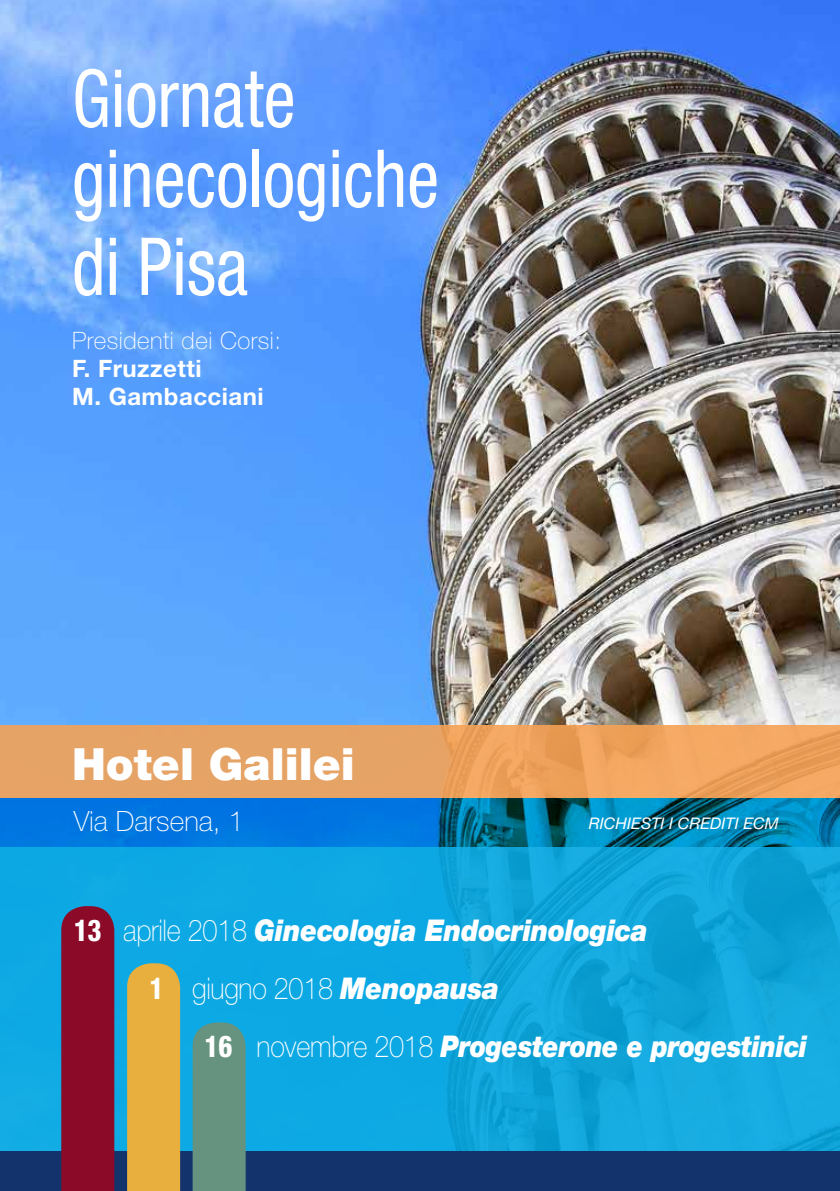
<style>
.page{position:relative;width:840px;height:1191px;background:#fff}
.page>*{position:absolute;margin:0;border:0;box-sizing:border-box;transform-origin:0 0}
.t1{font:condensed 80px/80px "Helvetica Neue";color:#fff;scale:.9 1}
.t2{font:900 44.4px "Helvetica Neue";color:#fff}
.t3{font:italic 900 30px/58.2px "Helvetica Neue";letter-spacing:-.01em;color:#fff;scale:.9 1}
.t4{font:italic 900 30px "Helvetica Neue";letter-spacing:-.01em;color:#fff;scale:.87 1}
.t5{font:100 28px "Helvetica Neue";color:#fff}
.t6{font:700 24px/28px "Helvetica Neue";letter-spacing:.02em;color:#fff}
.t7{font:100 24px "Helvetica Neue";letter-spacing:.02em;color:#fff}
.t8{font:italic 16px "Helvetica Neue";color:#fff}
.s1{font-weight:800;font-style:normal;font-stretch:condensed}
.s2{font-weight:100;font-style:normal}
</style>
<div class="page">
<img style="left:0;top:0;width:839px;height:725px">
<svg style="left:0;top:725px;width:839px;height:73px;background:#eaa261"></svg>
<svg style="left:0;top:798px;width:839px;height:49px;background:#0075be"></svg>
<svg style="left:0;top:847px;width:839px;height:304px;background:#0fa7df"></svg>
<div style="left:0;top:1151px;width:839px;height:40px;background:#13336d"></div>
<div style="left:61px;top:906px;width:53px;height:285px;background:#8b0a28"></div>
<div style="left:127px;top:963px;width:53px;height:228px;background:#e8af3e"></div>
<div style="left:192px;top:1022px;width:53px;height:169px;background:#66937f"></div>
<h1 class="t1" style="left:72px;top:58px;width:409px">Giornate ginecologiche</h1>
<h1 class="t1" style="left:72px;top:226px;width:197px">di Pisa</h1>
<p class="t7" style="left:72px;top:327px;width:210px">Presidenti dei Corsi:</p>
<p class="t6" style="left:72px;top:354px;width:193px">F. Fruzzetti<br>M. Gambacciani</p>
<h2 class="t2" style="left:72px;top:737px;width:284px">Hotel Galilei</h2>
<p class="t5" style="left:74px;top:805px;width:172px">Via Darsena, 1</p>
<p class="t8" style="left:588px;top:814px;width:191px">RICHIESTI I CREDITI ECM</p>
<p class="t3" style="left:149px;top:900px;width:555px;text-indent:-75px"><span class="s1">13</span> <span class="s2">aprile 2018</span> Ginecologia Endocrinologica<br><span class="s1">1</span> <span class="s2">giugno 2018</span> Menopausa</p>
<p class="t4" style="left:204px;top:1028px;width:693px"><span class="s1">16</span> <span class="s2">novembre 2018</span> Progesterone e progestinici</p>
</div>
